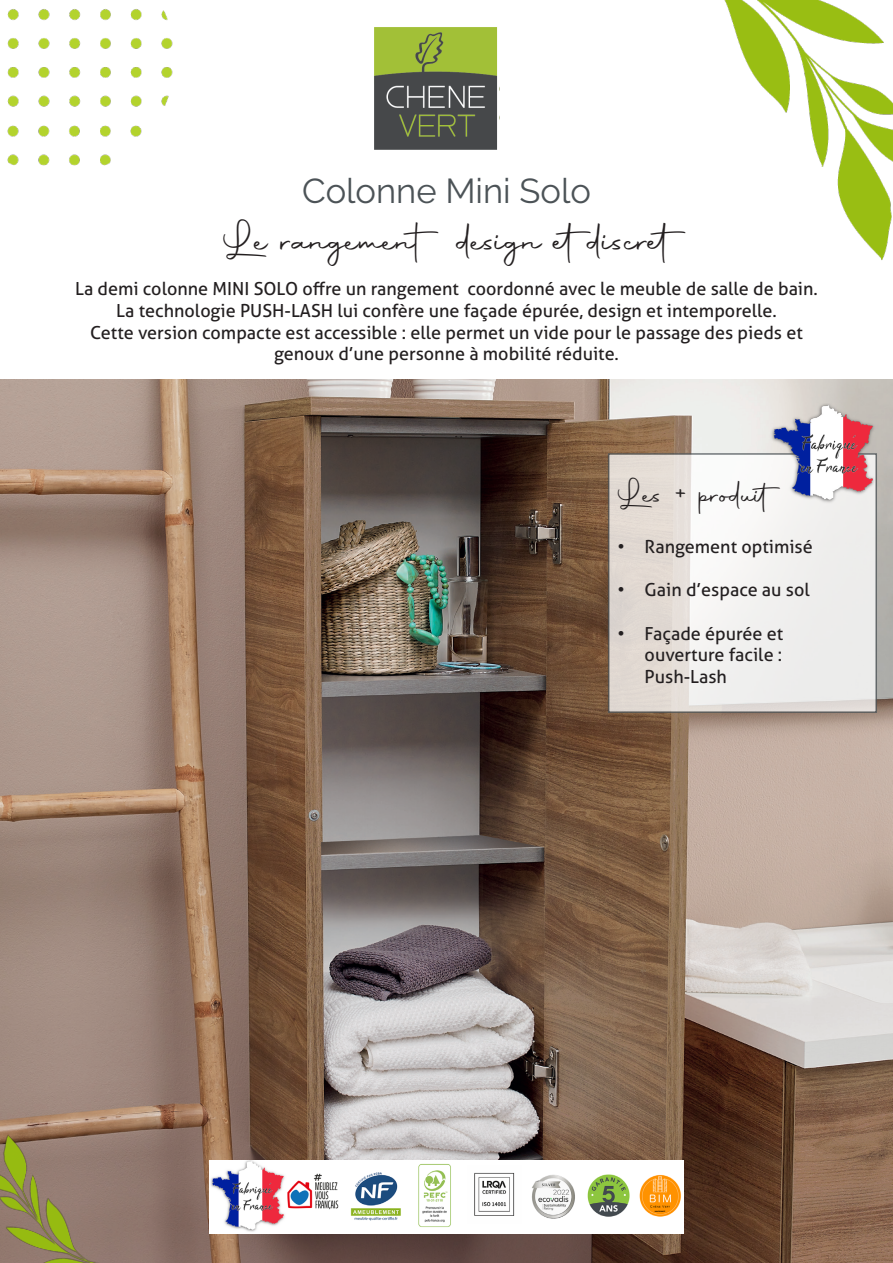
<style>
.page{position:relative;width:893px;height:1263px;background:#fff}
.page>*{position:absolute;margin:0;border:0;box-sizing:border-box;transform-origin:0 0}
.t1{font:43.5px "Autography";color:#231f20}
.t2{font:34.5px "Raleway";color:#4c5357}
.t3{font:34.5px "Autography";color:#231f20}
.t4{font:18px/21.6px "Aller";color:#231f20;text-align:justify}
.s1{font-size:45px}
</style>
<div class="page">
<img style="left:7px;top:9px;width:166px;height:157px">
<img style="left:0;top:380px;width:893px;height:883px">
<svg style="left:608px;top:453px;width:269px;height:260px"></svg>
<img style="left:374px;top:27px;width:126px;height:123px">
<img style="left:210px;top:1160px;width:473px;height:74px">
<img style="left:769px;top:403px;width:108px;height:100px">
<img style="left:724px;top:0;width:169px;height:261px">
<img style="left:0;top:1115px;width:170px;height:148px">
<p class="t2" style="left:302px;top:171px;width:290px">Colonne Mini Solo</p>
<p class="t1" style="left:223px;top:212px;width:467px">Le rangement design etdiscret</p>
<p class="t4" style="left:75px;top:278px;width:744px">La demi colonne MINI SOLO offre un rangement coordonné avec le meuble de salle de bain.</p>
<p class="t4" style="left:116px;top:300px;width:662px">La technologie PUSH-LASH lui confère une façade épurée, design et intemporelle.</p>
<p class="t4" style="left:90px;top:321px;width:714px">Cette version compacte est accessible : elle permet un vide pour le passage des pieds et</p>
<p class="t4" style="left:274px;top:343px;width:346px">genoux d’une personne à mobilité réduite.</p>
<p class="t3" style="left:618px;top:472px;width:167px">Les <span class="s1">+</span> produit</p>
<p class="t4" style="left:618px;top:536px;width:197px">• Rangement optimisé</p>
<p class="t4" style="left:618px;top:579px;width:194px">• Gain d’espace au sol</p>
<p class="t4" style="left:645px;top:622px;width:140px;text-indent:-27px">• Façade épurée et ouverture facile :<br>Push-Lash</p>
</div>
